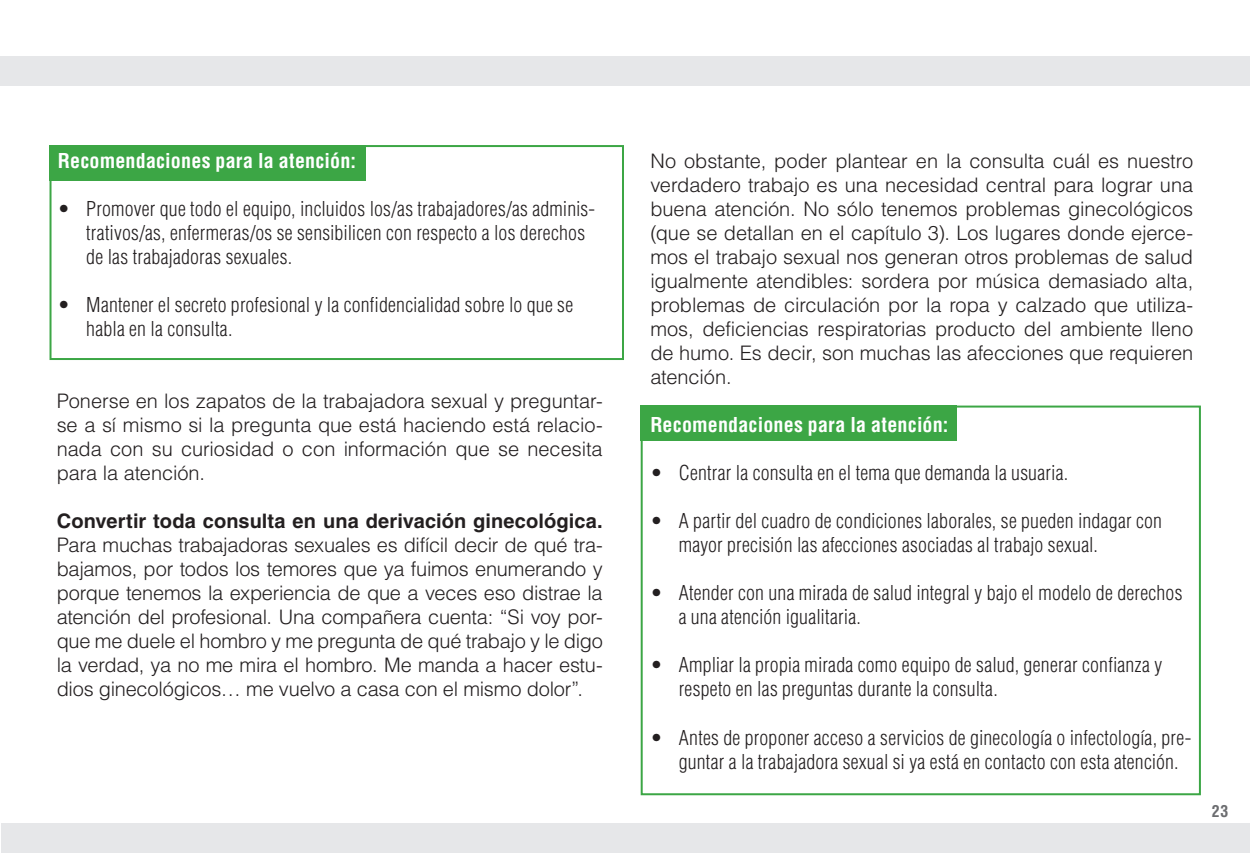
<style>
.page{position:relative;width:1250px;height:853px;background:#fff}
.page>*{position:absolute;margin:0;border:0;box-sizing:border-box;transform-origin:0 0}
.t1{font:300 20px/24px "Helvetica LT Std";letter-spacing:-.005em;color:#231f20;text-align:justify}
.t2{font:300 condensed 20px/24px "Helvetica LT Std";letter-spacing:.01em;color:#231f20}
.t3{font:700 condensed 20px "Helvetica LT Std";letter-spacing:.01em;color:#fff}
.t4{font:700 20px "Helvetica LT Std";letter-spacing:.005em;color:#231f20}
.t5{font:700 condensed 16px "Helvetica LT Std";color:#6c6d70}
</style>
<div class="page">
<div style="left:49px;top:145px;width:575px;height:215px;background:#fff;border:2px solid #3ca645"></div>
<div style="left:49px;top:145px;width:317px;height:35px;background:#3ca645"></div>
<div style="left:640px;top:405px;width:560px;height:390px;background:#fff;border:2px solid #3ca645"></div>
<div style="left:640px;top:405px;width:317px;height:35px;background:#3ca645"></div>
<hr style="left:0;top:57px;width:2px;height:29px;background:#e6e7e9">
<div style="left:2px;top:823px;width:1247px;height:29px;background:#e6e7e9"></div>
<div style="left:2px;top:57px;width:1247px;height:29px;background:#e6e7e9"></div>
<p class="t3" style="left:58px;top:148px;width:299px">Recomendaciones para la atención:</p>
<p class="t2" style="left:86px;top:197px;width:510px;text-indent:-28px">• Promover que todo el equipo, incluidos los/as trabajadores/as adminis&shy;trativos/as, enfermeras/os se sensibilicen con respecto a los derechos de las trabajadoras sexuales.</p>
<p class="t2" style="left:86px;top:293px;width:488px;text-indent:-28px">• Mantener el secreto profesional y la confidencialidad sobre lo que se habla en la consulta.</p>
<p class="t1" style="left:57px;top:389px;width:547px">Ponerse en los zapatos de la trabajadora sexual y preguntar&shy;se a sí mismo si la pregunta que está haciendo está relacio&shy;nada con su curiosidad o con información que se necesita para la atención.</p>
<p class="t4" style="left:57px;top:509px;width:547px">Convertir toda consulta en una derivación ginecológica.</p>
<p class="t1" style="left:57px;top:533px;width:547px">Para muchas trabajadoras sexuales es difícil decir de qué tra&shy;bajamos, por todos los temores que ya fuimos enumerando y porque tenemos la experiencia de que a veces eso distrae la atención del profesional. Una compañera cuenta: “Si voy por&shy;que me duele el hombro y me pregunta de qué trabajo y le digo la verdad, ya no me mira el hombro. Me manda a hacer estu&shy;dios ginecológicos… me vuelvo a casa con el mismo dolor”.</p>
<p class="t1" style="left:650px;top:149px;width:544px">No obstante, poder plantear en la consulta cuál es nuestro verdadero trabajo es una necesidad central para lograr una buena atención. No sólo tenemos problemas ginecológicos (que se detallan en el capítulo 3). Los lugares donde ejerce&shy;mos el trabajo sexual nos generan otros problemas de salud igualmente atendibles: sordera por música demasiado alta, problemas de circulación por la ropa y calzado que utiliza&shy;mos, deficiencias respiratorias producto del ambiente lleno de humo. Es decir, son muchas las afecciones que requieren atención.</p>
<p class="t3" style="left:650px;top:412px;width:299px">Recomendaciones para la atención:</p>
<p class="t2" style="left:650px;top:461px;width:419px">• Centrar la consulta en el tema que demanda la usuaria.</p>
<p class="t2" style="left:678px;top:509px;width:485px;text-indent:-28px">• A partir del cuadro de condiciones laborales, se pueden indagar con mayor precisión las afecciones asociadas al trabajo sexual.</p>
<p class="t2" style="left:678px;top:581px;width:505px;text-indent:-28px">• Atender con una mirada de salud integral y bajo el modelo de derechos a una atención igualitaria.</p>
<p class="t2" style="left:678px;top:653px;width:485px;text-indent:-28px">• Ampliar la propia mirada como equipo de salud, generar confianza y respeto en las preguntas durante la consulta.</p>
<p class="t2" style="left:678px;top:725px;width:514px;text-indent:-28px">• Antes de proponer acceso a servicios de ginecología o infectología, pre&shy;guntar a la trabajadora sexual si ya está en contacto con esta atención.</p>
<p class="t5" style="left:1211px;top:800px;width:18px">23</p>
</div>
